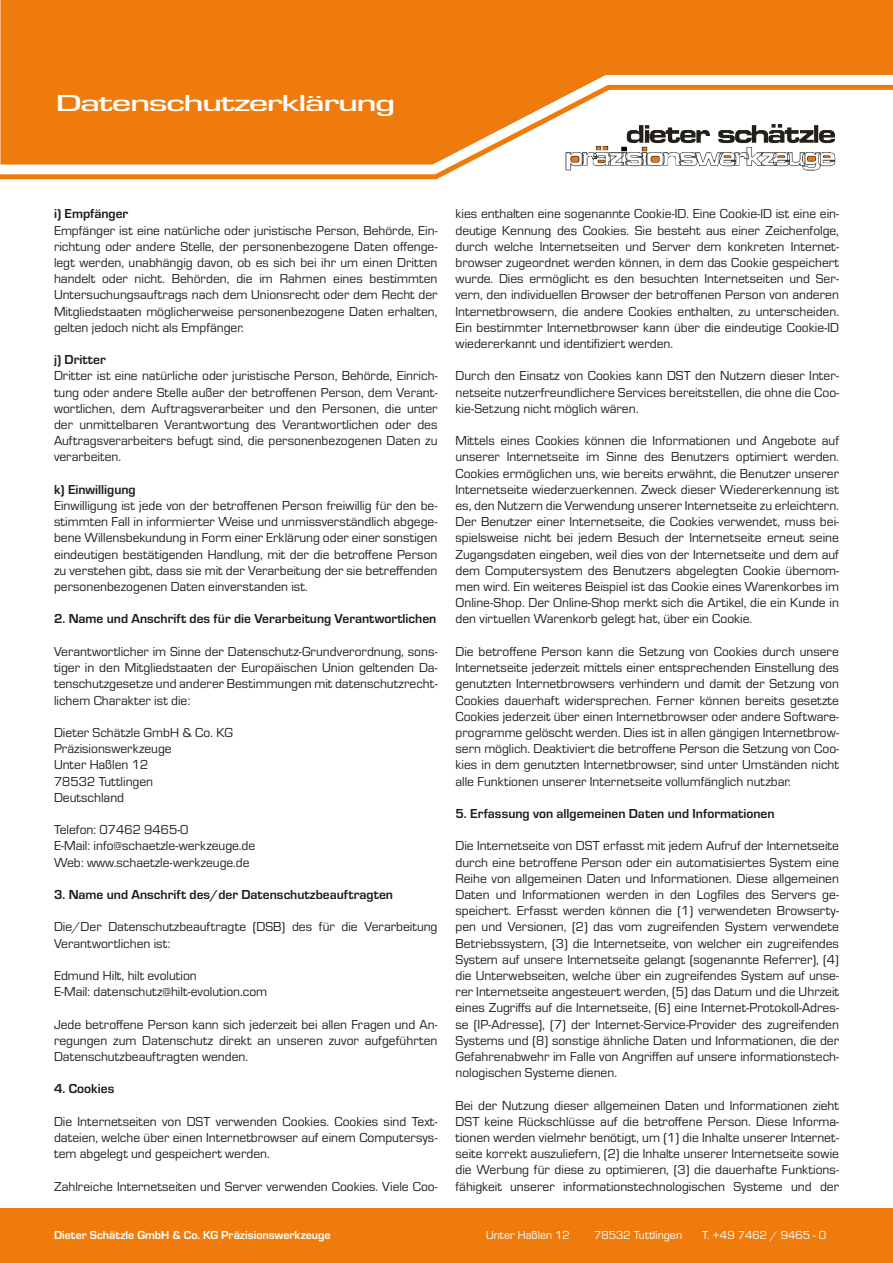
<style>
.page{position:relative;width:893px;height:1263px;background:#fff}
.page>*{position:absolute;margin:0;border:0;box-sizing:border-box;transform-origin:0 0}
.t1{font:500 24px "Eurostile";letter-spacing:-.04em;color:#fff;scale:1.62 1}
.t2{font:13.5px/16.2px "Eurostile";color:#1d1d1b;text-align:justify}
.t3{font:700 13.5px "Eurostile";color:#1d1d1b}
.t4{font:12px "Eurostile";color:#fff}
.t5{font:700 12px "Eurostile";color:#fff}
</style>
<div class="page">
<div style="left:0;top:1209px;width:893px;height:54px;background:#ee7b0c"></div>
<svg style="left:0;top:172px;width:451px;height:8px"></svg>
<svg style="left:0;top:0;width:893px;height:172px"></svg>
<img style="left:557px;top:119px;width:282px;height:53px">
<p class="t1" style="left:56px;top:87px;width:211px">Datenschutzerklärung</p>
<p class="t3" style="left:54px;top:204px;width:76px">i) Empfänger</p>
<p class="t2" style="left:54px;top:221px;width:385px">Empfänger ist eine natürliche oder juristische Person, Behörde, Ein&shy;richtung oder andere Stelle, der personenbezogene Daten offenge&shy;legt werden, unabhängig davon, ob es sich bei ihr um einen Dritten handelt oder nicht. Behörden, die im Rahmen eines bestimmten Untersuchungsauftrags nach dem Unionsrecht oder dem Recht der Mitgliedstaaten möglicherweise personenbezogene Daten erhalten, gelten jedoch nicht als Empfänger.</p>
<p class="t3" style="left:54px;top:350px;width:53px">j) Dritter</p>
<p class="t2" style="left:54px;top:367px;width:385px">Dritter ist eine natürliche oder juristische Person, Behörde, Einrich&shy;tung oder andere Stelle außer der betroffenen Person, dem Verant&shy;wortlichen, dem Auftragsverarbeiter und den Personen, die unter der unmittelbaren Verantwortung des Verantwortlichen oder des Auftragsverarbeiters befugt sind, die personenbezogenen Daten zu verarbeiten.</p>
<p class="t3" style="left:54px;top:480px;width:83px">k) Einwilligung</p>
<p class="t2" style="left:54px;top:497px;width:385px">Einwilligung ist jede von der betroffenen Person freiwillig für den be&shy;stimmten Fall in informierter Weise und unmissverständlich abgege&shy;bene Willensbekundung in Form einer Erklärung oder einer sonstigen eindeutigen bestätigenden Handlung, mit der die betroffene Person zu verstehen gibt, dass sie mit der Verarbeitung der sie betreffenden personenbezogenen Daten einverstanden ist.</p>
<p class="t3" style="left:54px;top:609px;width:384px">2. Name und Anschrift des für die Verarbeitung Verantwortlichen</p>
<p class="t2" style="left:54px;top:643px;width:385px">Verantwortlicher im Sinne der Datenschutz-Grundverordnung, sons&shy;tiger in den Mitgliedstaaten der Europäischen Union geltenden Da&shy;tenschutzgesetze und anderer Bestimmungen mit datenschutzrecht&shy;lichem Charakter ist die:</p>
<p class="t2" style="left:54px;top:724px;width:180px">Dieter Schätzle GmbH &amp; Co. KG</p>
<p class="t2" style="left:54px;top:740px;width:119px">Präzisionswerkzeuge</p>
<p class="t2" style="left:54px;top:756px;width:96px">Unter Haßlen 12</p>
<p class="t2" style="left:54px;top:772px;width:101px">78532 Tuttlingen</p>
<p class="t2" style="left:54px;top:788px;width:72px">Deutschland</p>
<p class="t2" style="left:54px;top:821px;width:136px">Telefon: 07462 9465-0</p>
<p class="t2" style="left:54px;top:837px;width:203px">E-Mail: info@schaetzle-werkzeuge.de</p>
<p class="t2" style="left:54px;top:853px;width:197px">Web: www.schaetzle-werkzeuge.de</p>
<p class="t3" style="left:54px;top:885px;width:341px">3. Name und Anschrift des/der Datenschutzbeauftragten</p>
<p class="t2" style="left:54px;top:918px;width:385px">Die/Der Datenschutzbeauftragte (DSB) des für die Verarbeitung<br>Verantwortlichen ist:</p>
<p class="t2" style="left:54px;top:967px;width:144px">Edmund Hilt, hilt evolution</p>
<p class="t2" style="left:54px;top:983px;width:215px">E-Mail: datenschutz@hilt-evolution.com</p>
<p class="t2" style="left:54px;top:1015px;width:385px">Jede betroffene Person kann sich jederzeit bei allen Fragen und An&shy;regungen zum Datenschutz direkt an unseren zuvor aufgeführten Datenschutzbeauftragten wenden.</p>
<p class="t3" style="left:54px;top:1079px;width:62px">4. Cookies</p>
<p class="t2" style="left:54px;top:1112px;width:385px">Die Internetseiten von DST verwenden Cookies. Cookies sind Text&shy;dateien, welche über einen Internetbrowser auf einem Computersys&shy;tem abgelegt und gespeichert werden.</p>
<p class="t2" style="left:54px;top:1177px;width:385px">Zahlreiche Internetseiten und Server verwenden Cookies. Viele Coo-</p>
<p class="t2" style="left:455px;top:205px;width:385px">kies enthalten eine sogenannte Cookie-ID. Eine Cookie-ID ist eine ein&shy;deutige Kennung des Cookies. Sie besteht aus einer Zeichenfolge, durch welche Internetseiten und Server dem konkreten Internet&shy;browser zugeordnet werden können, in dem das Cookie gespeichert wurde. Dies ermöglicht es den besuchten Internetseiten und Ser&shy;vern, den individuellen Browser der betroffenen Person von anderen Internetbrowsern, die andere Cookies enthalten, zu unterscheiden.<br>Ein bestimmter Internetbrowser kann über die eindeutige Cookie-ID wiedererkannt und identifiziert werden.</p>
<p class="t2" style="left:455px;top:367px;width:385px">Durch den Einsatz von Cookies kann DST den Nutzern dieser Inter&shy;netseite nutzerfreundlichere Services bereitstellen, die ohne die Coo&shy;kie-Setzung nicht möglich wären.</p>
<p class="t2" style="left:455px;top:432px;width:385px">Mittels eines Cookies können die Informationen und Angebote auf unserer Internetseite im Sinne des Benutzers optimiert werden.<br>Cookies ermöglichen uns, wie bereits erwähnt, die Benutzer unserer Internetseite wiederzuerkennen. Zweck dieser Wiedererkennung ist es, den Nutzern die Verwendung unserer Internetseite zu erleichtern.<br>Der Benutzer einer Internetseite, die Cookies verwendet, muss bei&shy;spielsweise nicht bei jedem Besuch der Internetseite erneut seine Zugangsdaten eingeben, weil dies von der Internetseite und dem auf dem Computersystem des Benutzers abgelegten Cookie übernom&shy;men wird. Ein weiteres Beispiel ist das Cookie eines Warenkorbes im Online-Shop. Der Online-Shop merkt sich die Artikel, die ein Kunde in den virtuellen Warenkorb gelegt hat, über ein Cookie.</p>
<p class="t2" style="left:455px;top:643px;width:385px">Die betroffene Person kann die Setzung von Cookies durch unsere Internetseite jederzeit mittels einer entsprechenden Einstellung des genutzten Internetbrowsers verhindern und damit der Setzung von Cookies dauerhaft widersprechen. Ferner können bereits gesetzte Cookies jederzeit über einen Internetbrowser oder andere Software&shy;programme gelöscht werden. Dies ist in allen gängigen Internetbrow&shy;sern möglich. Deaktiviert die betroffene Person die Setzung von Coo&shy;kies in dem genutzten Internetbrowser, sind unter Umständen nicht alle Funktionen unserer Internetseite vollumfänglich nutzbar.</p>
<p class="t3" style="left:455px;top:804px;width:321px">5. Erfassung von allgemeinen Daten und Informationen</p>
<p class="t2" style="left:455px;top:837px;width:385px">Die Internetseite von DST erfasst mit jedem Aufruf der Internetseite durch eine betroffene Person oder ein automatisiertes System eine Reihe von allgemeinen Daten und Informationen. Diese allgemeinen Daten und Informationen werden in den Logfiles des Servers ge&shy;speichert. Erfasst werden können die (1) verwendeten Browserty&shy;pen und Versionen, (2) das vom zugreifenden System verwendete Betriebssystem, (3) die Internetseite, von welcher ein zugreifendes System auf unsere Internetseite gelangt (sogenannte Referrer), (4) die Unterwebseiten, welche über ein zugreifendes System auf unse&shy;rer Internetseite angesteuert werden, (5) das Datum und die Uhrzeit eines Zugriffs auf die Internetseite, (6) eine Internet-Protokoll-Adres&shy;se (IP-Adresse), (7) der Internet-Service-Provider des zugreifenden Systems und (8) sonstige ähnliche Daten und Informationen, die der Gefahrenabwehr im Falle von Angriffen auf unsere informationstech&shy;nologischen Systeme dienen.</p>
<p class="t2" style="left:455px;top:1096px;width:385px">Bei der Nutzung dieser allgemeinen Daten und Informationen zieht DST keine Rückschlüsse auf die betroffene Person. Diese Informa&shy;tionen werden vielmehr benötigt, um (1) die Inhalte unserer Internet&shy;seite korrekt auszuliefern, (2) die Inhalte unserer Internetseite sowie die Werbung für diese zu optimieren, (3) die dauerhafte Funktions&shy;fähigkeit unserer informationstechnologischen Systeme und der</p>
<p class="t5" style="left:54px;top:1226px;width:278px">Dieter Schätzle GmbH &amp; Co. KG Präzisionswerkzeuge</p>
<p class="t4" style="left:486px;top:1226px;width:85px">Unter Haßlen 12</p>
<p class="t4" style="left:594px;top:1226px;width:90px">78532 Tuttlingen</p>
<p class="t4" style="left:702px;top:1226px;width:126px">T. +49 7462 / 9465 - 0</p>
</div>
